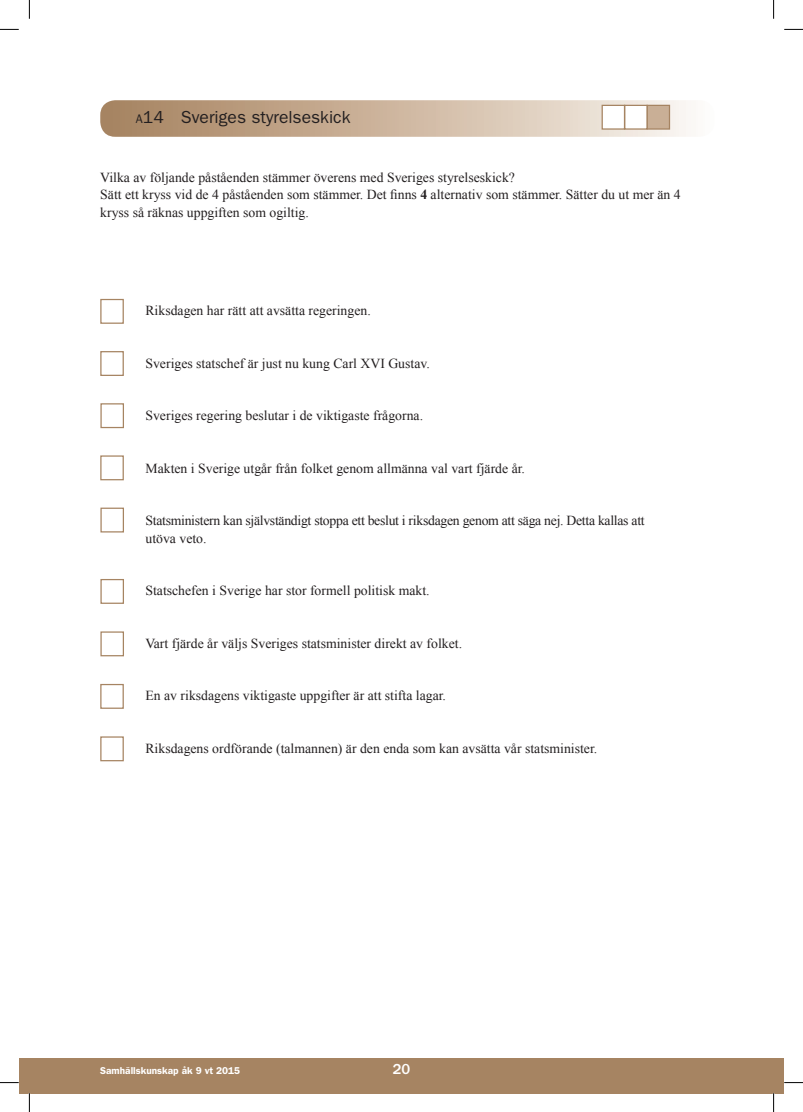
<style>
.page{position:relative;width:803px;height:1112px;background:#fff}
.page>*{position:absolute;margin:0;border:0;box-sizing:border-box;transform-origin:0 0}
.t1{font:17.5px "ITC Franklin Gothic Std";color:#231f20}
.t2{font:500 15px "ITC Franklin Gothic Std";color:#fff}
.t3{font:13.75px/17.5px "Times New Roman";color:#231f20}
.t4{font:13.75px/17.5px "Times New Roman";letter-spacing:-.02em;color:#231f20}
.t5{font:600 10px "ITC Franklin Gothic Std";color:#fff}
.s1{font-size:12.5px}
.s2{font-weight:700}
</style>
<div class="page">
<div style="left:19px;top:1057px;width:754px;height:35px;background:#a68462"></div>
<div style="left:773px;top:1057px;width:11px;height:35px;background:#a68462"></div>
<svg style="left:100px;top:100px;width:588px;height:37px;background:#ccb59e"></svg>
<div style="left:646px;top:105px;width:24px;height:25px;background:#c9af96;border:1px solid #a68462"></div>
<div style="left:624px;top:105px;width:24px;height:25px;background:#fff;border:1px solid #a68462"></div>
<div style="left:601px;top:105px;width:24px;height:25px;background:#fff;border:1px solid #a68462"></div>
<div style="left:100px;top:299px;width:24px;height:25px;background:#fff;border:1px solid #a68462"></div>
<div style="left:100px;top:351px;width:24px;height:25px;background:#fff;border:1px solid #a68462"></div>
<div style="left:100px;top:403px;width:24px;height:25px;background:#fff;border:1px solid #a68462"></div>
<div style="left:100px;top:455px;width:24px;height:25px;background:#fff;border:1px solid #a68462"></div>
<div style="left:100px;top:579px;width:24px;height:24px;background:#fff;border:1px solid #a68462"></div>
<div style="left:100px;top:631px;width:24px;height:25px;background:#fff;border:1px solid #a68462"></div>
<div style="left:100px;top:683px;width:24px;height:25px;background:#fff;border:1px solid #a68462"></div>
<div style="left:100px;top:736px;width:24px;height:25px;background:#fff;border:1px solid #a68462"></div>
<div style="left:100px;top:507px;width:24px;height:25px;background:#fff;border:1px solid #a68462"></div>
<svg style="left:0;top:29px;width:19px;height:1px"></svg>
<svg style="left:784px;top:29px;width:19px;height:1px"></svg>
<svg style="left:0;top:1082px;width:19px;height:1px"></svg>
<svg style="left:784px;top:1082px;width:19px;height:1px"></svg>
<svg style="left:29px;top:0;width:1px;height:19px"></svg>
<svg style="left:29px;top:1092px;width:1px;height:19px"></svg>
<svg style="left:773px;top:0;width:1px;height:19px"></svg>
<svg style="left:773px;top:1092px;width:1px;height:19px"></svg>
<p class="t1" style="left:136px;top:107px;width:216px"><span class="s1">A</span>14 Sveriges styrelseskick</p>
<p class="t3" style="left:100px;top:168px;width:582px">Vilka av följande påståenden stämmer överens med Sveriges styrelseskick?<br>Sätt ett kryss vid de 4 påståenden som stämmer. Det finns <span class="s2">4</span> alternativ som stämmer. Sätter du ut mer än 4 kryss så räknas uppgiften som ogiltig.</p>
<p class="t3" style="left:145px;top:301px;width:227px">Riksdagen har rätt att avsätta regeringen.</p>
<p class="t3" style="left:145px;top:354px;width:286px">Sveriges statschef är just nu kung Carl XVI Gustav.</p>
<p class="t3" style="left:145px;top:406px;width:279px">Sveriges regering beslutar i de viktigaste frågorna.</p>
<p class="t3" style="left:145px;top:459px;width:381px">Makten i Sverige utgår från folket genom allmänna val vart fjärde år.</p>
<p class="t4" style="left:145px;top:511px;width:501px">Statsministern kan självständigt stoppa ett beslut i riksdagen genom att säga nej. Detta kallas att utöva veto.</p>
<p class="t3" style="left:145px;top:581px;width:286px">Statschefen i Sverige har stor formell politisk makt.</p>
<p class="t3" style="left:145px;top:634px;width:318px">Vart fjärde år väljs Sveriges statsminister direkt av folket.</p>
<p class="t3" style="left:145px;top:686px;width:302px">En av riksdagens viktigaste uppgifter är att stifta lagar.</p>
<p class="t3" style="left:145px;top:739px;width:453px">Riksdagens ordförande (talmannen) är den enda som kan avsätta vår statsminister.</p>
<p class="t5" style="left:100px;top:1063px;width:142px">Samhällskunskap åk 9 vt 2015</p>
<p class="t2" style="left:393px;top:1059px;width:19px">20</p>
</div>
